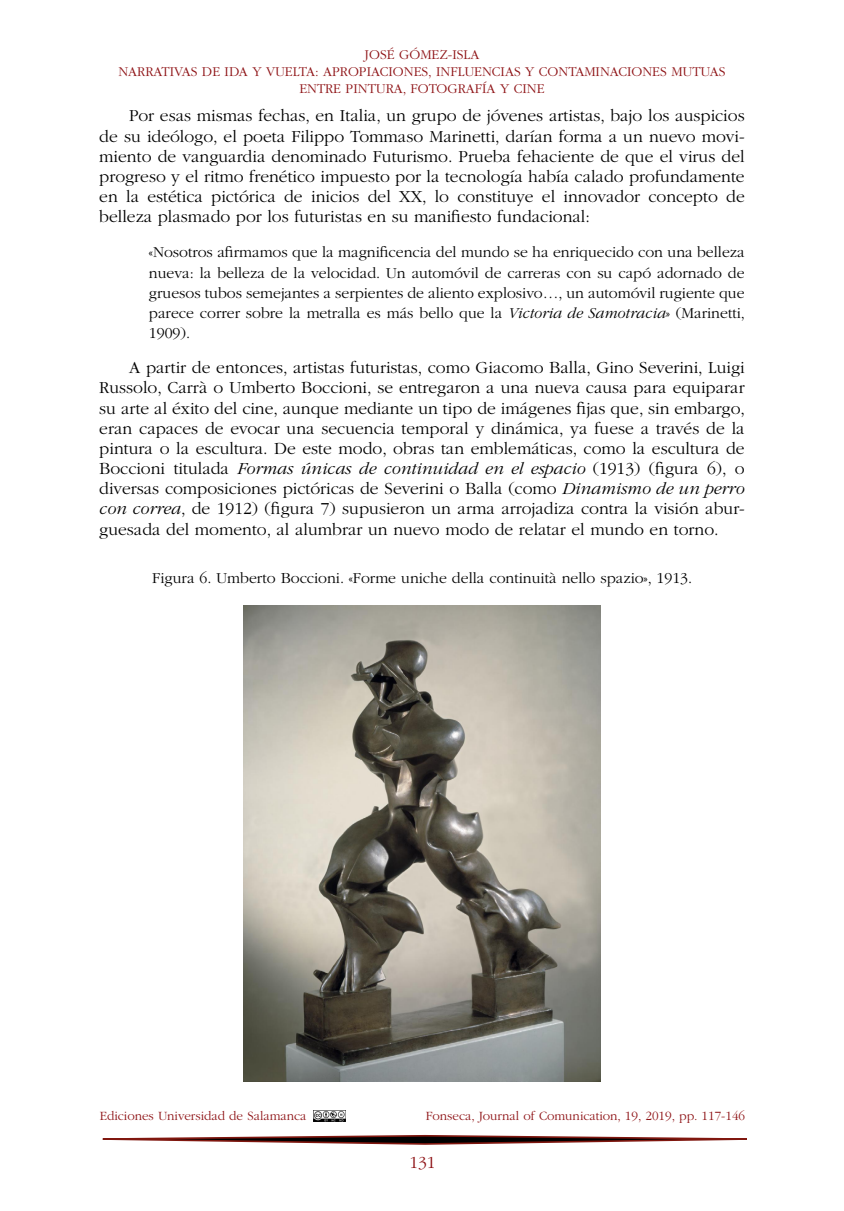
<style>
.page{position:relative;width:844px;height:1211px;background:#fff}
.page>*{position:absolute;margin:0;border:0;box-sizing:border-box;transform-origin:0 0}
.Body{font:300 17.5px/20.1px "ITC Garamond Std";color:#000;text-align:justify}
.t1{font:300 17.5px "ITC Garamond Std";color:#8e1215}
.Cita{font:300 15.75px/20.1px "ITC Garamond Std";color:#000;text-align:justify}
.encabezado{font:300 15.75px "ITC Garamond Std";color:#000}
.t2{font:300 14px/16.6px "ITC Garamond Std";color:#8e1215;text-align:center}
.t3{font:300 13.12px "ITC Garamond Std";color:#8e1215}
.s1{font-style:italic}
</style>
<div class="page">
<svg style="left:102px;top:1135px;width:644px;height:8px"></svg>
<img style="left:313px;top:1110px;width:33px;height:11px">
<img style="left:243px;top:606px;width:357px;height:475px">
<p class="t2" style="left:118px;top:47px;width:608px">JOSÉ GÓMEZ-ISLA<br>NARRATIVAS DE IDA Y VUELTA: APROPIACIONES, INFLUENCIAS Y CONTAMINACIONES MUTUAS<br>ENTRE PINTURA, FOTOGRAFÍA Y CINE</p>
<p class="Body" style="left:99px;top:106px;width:646px;text-indent:30px">Por esas mismas fechas, en Italia, un grupo de jóvenes artistas, bajo los auspicios de su ideólogo, el poeta Filippo Tommaso Marinetti, darían forma a un nuevo movi&shy;miento de vanguardia denominado Futurismo. Prueba fehaciente de que el virus del progreso y el ritmo frenético impuesto por la tecnología había calado profundamente en la estética pictórica de inicios del XX, lo constituye el innovador concepto de belleza plasmado por los futuristas en su manifiesto fundacional:</p>
<p class="Cita" style="left:149px;top:243px;width:597px">«Nosotros afirmamos que la magnificencia del mundo se ha enriquecido con una belleza nueva: la belleza de la velocidad. Un automóvil de carreras con su capó adornado de gruesos tubos semejantes a serpientes de aliento explosivo…, un automóvil rugiente que parece correr sobre la metralla es más bello que la <span class="s1">Victoria de Samotracia</span>» (Marinetti, 1909).</p>
<p class="Body" style="left:99px;top:358px;width:647px;text-indent:30px">A partir de entonces, artistas futuristas, como Giacomo Balla, Gino Severini, Luigi Russolo, Carrà o Umberto Boccioni, se entregaron a una nueva causa para equiparar su arte al éxito del cine, aunque mediante un tipo de imágenes fijas que, sin embargo, eran capaces de evocar una secuencia temporal y dinámica, ya fuese a través de la pintura o la escultura. De este modo, obras tan emblemáticas, como la escultura de Boccioni titulada <span class="s1">Formas únicas de continuidad en el espacio</span> (1913) (figura 6), o diversas composiciones pictóricas de Severini o Balla (como <span class="s1">Dinamismo de un perro con correa</span>, de 1912) (figura 7) supusieron un arma arrojadiza contra la visión abur&shy;guesada del momento, al alumbrar un nuevo modo de relatar el mundo en torno.</p>
<p class="encabezado" style="left:152px;top:569px;width:541px">Figura 6. Umberto Boccioni. «Forme uniche della continuità nello spazio», 1913.</p>
<p class="t3" style="left:100px;top:1108px;width:208px">Ediciones Universidad de Salamanca</p>
<p class="t3" style="left:425px;top:1108px;width:321px">Fonseca, Journal of Comunication, 19, 2019, pp. 117-146</p>
<p class="t1" style="left:409px;top:1152px;width:28px">131</p>
</div>
